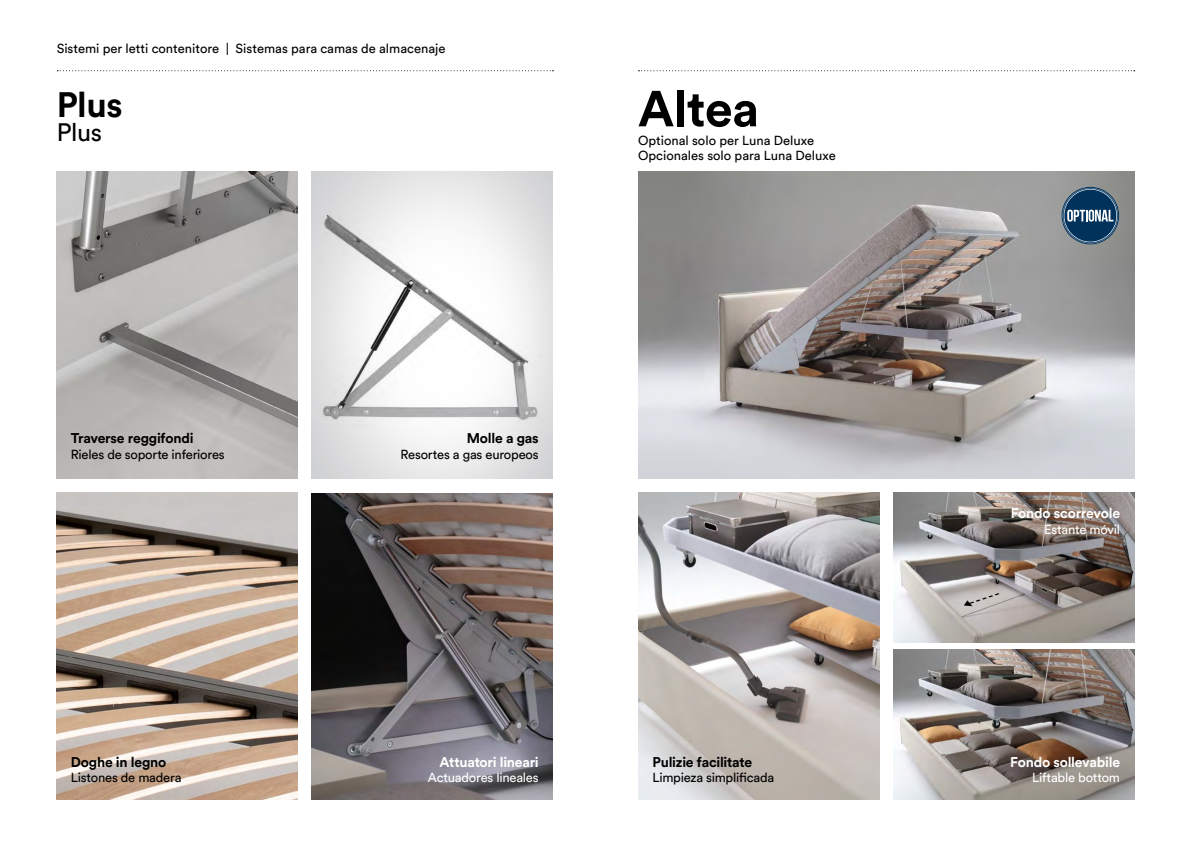
<style>
.page{position:relative;width:1191px;height:842px;background:#fff}
.page>*{position:absolute;margin:0;border:0;box-sizing:border-box;transform-origin:0 0}
.t1{font:700 50px "Circular Std";letter-spacing:-.01em;color:#000}
.t2{font:700 35px "Circular Std";color:#000}
.t3{font:25px "Circular Std";color:#000}
.t4{font:700 14px "Circular Std";letter-spacing:-.015em;color:#000}
.t5{font:700 14px "Circular Std";letter-spacing:-.02em;color:#fff}
.t6{font:13px/15.6px "Circular Std";letter-spacing:-.005em;color:#000}
.t7{font:13px "Circular Std";letter-spacing:-.02em;color:#fff}
</style>
<div class="page">
<img style="left:57px;top:172px;width:241px;height:307px">
<img style="left:312px;top:493px;width:241px;height:306px">
<img style="left:893px;top:649px;width:241px;height:150px">
<img style="left:893px;top:493px;width:241px;height:150px">
<svg style="left:961px;top:592px;width:40px;height:16px"></svg>
<img style="left:638px;top:172px;width:496px;height:307px">
<img style="left:57px;top:493px;width:241px;height:306px">
<svg style="left:638px;top:70px;width:496px;height:1px"></svg>
<img style="left:638px;top:493px;width:241px;height:306px">
<svg style="left:319px;top:211px;width:226px;height:228px;fill:#efefef"></svg>
<img style="left:319px;top:212px;width:226px;height:215px">
<svg style="left:57px;top:70px;width:496px;height:1px"></svg>
<svg style="left:1062px;top:188px;width:56px;height:55px;background:#3e607d"></svg>
<p class="t6" style="left:57px;top:41px;width:390px">Sistemi per letti contenitore | Sistemas para camas de almacenaje</p>
<h2 class="t2" style="left:57px;top:82px;width:67px">Plus</h2>
<h3 class="t3" style="left:57px;top:117px;width:47px">Plus</h3>
<h1 class="t1" style="left:638px;top:76px;width:122px">Altea</h1>
<p class="t6" style="left:638px;top:132px;width:199px">Optional solo per Luna Deluxe<br>Opcionales solo para Luna Deluxe</p>
<p class="t4" style="left:71px;top:429px;width:124px">Traverse reggifondi</p>
<p class="t6" style="left:71px;top:446px;width:155px">Rieles de soporte inferiores</p>
<p class="t4" style="left:467px;top:429px;width:73px">Molle a gas</p>
<p class="t6" style="left:400px;top:446px;width:140px">Resortes a gas europeos</p>
<p class="t4" style="left:71px;top:752px;width:97px">Doghe in legno</p>
<p class="t6" style="left:71px;top:770px;width:112px">Listones de madera</p>
<p class="t5" style="left:439px;top:752px;width:101px">Attuatori lineari</p>
<p class="t7" style="left:428px;top:770px;width:112px">Actuadores lineales</p>
<p class="t4" style="left:652px;top:752px;width:101px">Pulizie facilitate</p>
<p class="t6" style="left:652px;top:770px;width:123px">Limpieza simplificada</p>
<p class="t5" style="left:1010px;top:504px;width:111px">Fondo scorrevole</p>
<p class="t7" style="left:1044px;top:521px;width:77px">Estante móvil</p>
<p class="t5" style="left:1010px;top:752px;width:111px">Fondo sollevabile</p>
<p class="t7" style="left:1032px;top:770px;width:89px">Liftable bottom</p>
</div>
